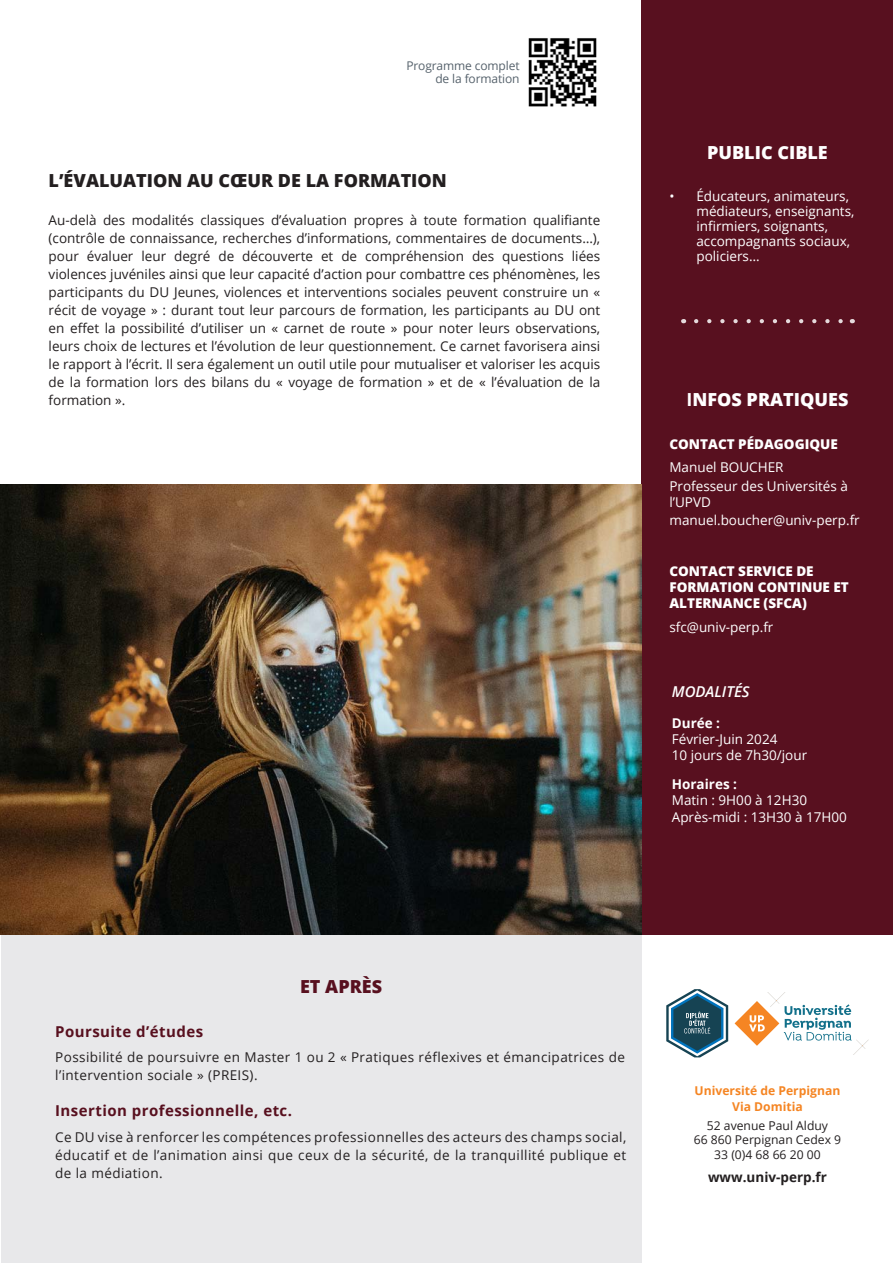
<style>
.page{position:relative;width:893px;height:1263px;background:#fff}
.page>*{position:absolute;margin:0;border:0;box-sizing:border-box;transform-origin:0 0}
.t1{font:800 18px "Open Sans";color:#231f20}
.t2{font:800 18px "Open Sans";color:#fff}
.t3{font:800 18px "Open Sans";color:#58101f}
.t4{font:700 15px "Open Sans";letter-spacing:.03em;color:#58101f}
.t5{font:italic 600 15px "Open Sans";color:#fff}
.t6{font:13.5px/18px "Open Sans";letter-spacing:.03em;color:#231f20;text-align:justify}
.t7{font:13.5px/15px "Open Sans";color:#fff}
.t8{font:800 13.5px/16.2px "Open Sans";color:#fff}
.t9{font:700 13.5px "Open Sans";color:#231f20}
.t10{font:700 13.5px "Open Sans";color:#fff}
.t11{font:12.15px "Open Sans";color:#231f20}
.t12{font:700 12.15px "Open Sans";color:#f58523}
.t13{font:12px/13.5px "Open Sans";letter-spacing:-.01em;color:#56626c;text-align:right}
.s1{font-weight:700}
</style>
<div class="page">
<div style="left:642px;top:0;width:251px;height:934px;background:#58101f"></div>
<svg style="left:696px;top:319px;width:147px;height:4px"></svg>
<div style="left:1px;top:933px;width:641px;height:330px;background:#e8e8ea"></div>
<img style="left:0;top:485px;width:642px;height:449px">
<svg style="left:735px;top:992px;width:134px;height:62px"></svg>
<svg style="left:666px;top:989px;width:62px;height:68px"></svg>
<img style="left:528px;top:38px;width:69px;height:69px">
<p class="t13" style="left:406px;top:58px;width:115px">Programme complet de la formation</p>
<p class="t1" style="left:49px;top:167px;width:400px">L’ÉVALUATION AU CŒUR DE LA FORMATION</p>
<p class="t6" style="left:49px;top:210px;width:553px">Au-delà des modalités classiques d’évaluation propres à toute formation qualifiante (contrôle de connaissance, recherches d’informations, commentaires de documents…), pour évaluer leur degré de découverte et de compréhension des questions liées violences juvéniles ainsi que leur capacité d’action pour combattre ces phénomènes, les participants du DU Jeunes, violences et interventions sociales peuvent construire un « récit de voyage » : durant tout leur parcours de formation, les participants au DU ont en effet la possibilité d’utiliser un « carnet de route » pour noter leurs observations, leurs choix de lectures et l’évolution de leur questionnement. Ce carnet favorisera ainsi le rapport à l’écrit. Il sera également un outil utile pour mutualiser et valoriser les acquis de la formation lors des bilans du « voyage de formation » et de « l’évaluation de la formation ».</p>
<p class="t2" style="left:707px;top:139px;width:122px">PUBLIC CIBLE</p>
<p class="t7" style="left:696px;top:188px;width:160px;text-indent:-27px">• Éducateurs, animateurs, médiateurs, enseignants, infirmiers, soignants, accompagnants sociaux, policiers…</p>
<p class="t2" style="left:687px;top:385px;width:163px"><span class="s1">I</span>NFOS PRATIQUES</p>
<p class="t8" style="left:669px;top:435px;width:170px">CONTACT PÉDAGOGIQUE</p>
<p class="t7" style="left:669px;top:460px;width:116px">Manuel BOUCHER</p>
<p class="t7" style="left:669px;top:477px;width:180px;line-height:16.2px">Professeur des Universités à l’UPVD</p>
<p class="t7" style="left:669px;top:512px;width:192px">manuel.boucher@univ-perp.fr</p>
<p class="t8" style="left:669px;top:562px;width:181px">CONTACT SERVICE DE<br>FORMATION CONTINUE ET<br>ALTERNANCE (SFCA)</p>
<p class="t7" style="left:669px;top:619px;width:105px">sfc@univ-perp.fr</p>
<p class="t5" style="left:672px;top:681px;width:79px">MODALITÉS</p>
<p class="t10" style="left:672px;top:713px;width:50px">Durée :</p>
<p class="t7" style="left:672px;top:731px;width:107px">Février-Juin 2024</p>
<p class="t7" style="left:672px;top:747px;width:137px">10 jours de 7h30/jour</p>
<p class="t10" style="left:672px;top:775px;width:67px">Horaires :</p>
<p class="t7" style="left:672px;top:793px;width:137px">Matin : 9H00 à 12H30</p>
<p class="t7" style="left:672px;top:809px;width:177px">Après-midi : 13H30 à 17H00</p>
<p class="t3" style="left:300px;top:973px;width:84px">ET APRÈS</p>
<p class="t4" style="left:55px;top:1021px;width:149px">Poursuite d’études</p>
<p class="t6" style="left:55px;top:1048px;width:571px">Possibilité de poursuivre en Master 1 ou 2 « Pratiques réflexives et émancipatrices de</p>
<p class="t6" style="left:55px;top:1066px;width:204px">l’intervention sociale » (PREIS).</p>
<p class="t4" style="left:55px;top:1100px;width:238px">Insertion professionnelle, etc.</p>
<p class="t6" style="left:55px;top:1127px;width:573px">Ce DU vise à renforcer les compétences professionnelles des acteurs des champs social, éducatif et de l’animation ainsi que ceux de la sécurité, de la tranquillité publique et de la médiation.</p>
<p class="t12" style="left:695px;top:1082px;width:147px">Université de Perpignan</p>
<p class="t12" style="left:732px;top:1098px;width:72px">Via Domitia</p>
<p class="t11" style="left:707px;top:1117px;width:123px">52 avenue Paul Alduy</p>
<p class="t11" style="left:694px;top:1131px;width:149px">66 860 Perpignan Cedex 9</p>
<p class="t11" style="left:714px;top:1146px;width:108px">33 (0)4 68 66 20 00</p>
<p class="t9" style="left:708px;top:1167px;width:120px">www.univ-perp.fr</p>
</div>
